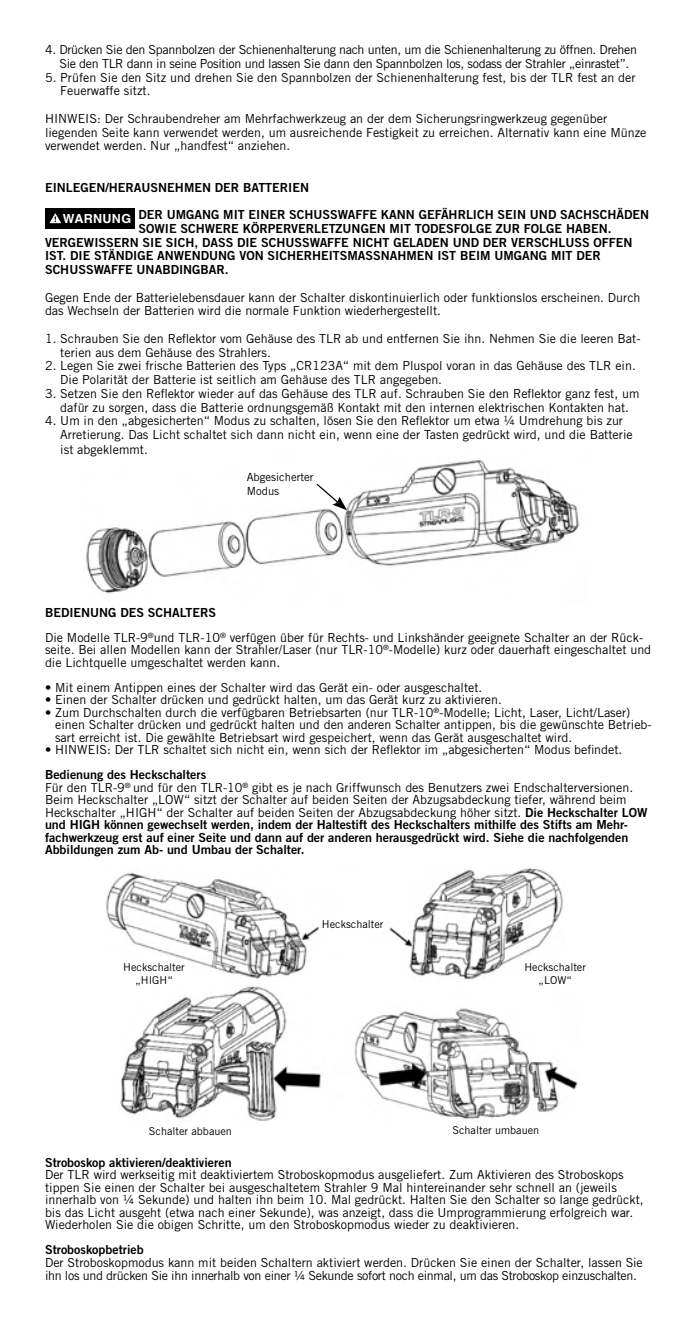
<style>
.page{position:relative;width:698px;height:1328px;background:#fff}
.page>*{position:absolute;margin:0;border:0;box-sizing:border-box;transform-origin:0 0}
.WARNING_BODY{font:12.5px/12.5px "Trade Gothic LT Std";color:#000}
.WARNING_BODY-2{font:12.5px "Trade Gothic LT Std Bd 2";color:#000}
.WARNING_BODY-3{font:12.5px/13.8px "Trade Gothic LT Std";letter-spacing:-.025em;color:#000;text-align:center}
.t1{font:700 12.5px "Helvetica";letter-spacing:.03em;color:#fff}
.diagram_labels{font:11.25px/13.5px "Trade Gothic LT Std";color:#000}
.diagram_labels-2{font:10.75px/13px "Trade Gothic LT Std";color:#000;text-align:center}
.s1{font-family:"Trade Gothic LT Std Bd 2"}
</style>
<div class="page">
<img style="left:86px;top:459px;width:494px;height:135px">
<svg style="left:315px;top:482px;width:32px;height:28px"></svg>
<img style="left:106px;top:867px;width:457px;height:113px">
<img style="left:120px;top:986px;width:458px;height:135px">
<div style="left:45px;top:208px;width:90px;height:21px;background:#000"></div>
<svg style="left:50px;top:213px;width:11px;height:10px"></svg>
<p class="WARNING_BODY-3" style="left:45px;top:43px;width:593px">4. Drücken Sie den Spannbolzen der Schienenhalterung nach unten, um die Schienenhalterung zu öffnen. Drehen<br>Sie den TLR dann in seine Position und lassen Sie dann den Spannbolzen los, sodass der Strahler „einrastet”.</p>
<p class="WARNING_BODY" style="left:60px;top:70px;width:576px;line-height:13.8px;text-indent:-15px">5. Prüfen Sie den Sitz und drehen Sie den Spannbolzen der Schienenhalterung fest, bis der TLR fest an der<br>Feuerwaffe sitzt.</p>
<p class="WARNING_BODY" style="left:45px;top:111px;width:603px;line-height:13.8px">HINWEIS: Der Schraubendreher am Mehrfachwerkzeug an der dem Sicherungsringwerkzeug gegenüber liegenden Seite kann verwendet werden, um ausreichende Festigkeit zu erreichen. Alternativ kann eine Münze verwendet werden. Nur „handfest“ anziehen.</p>
<p class="WARNING_BODY-2" style="left:45px;top:179px;width:265px">EINLEGEN/HERAUSNEHMEN DER BATTERIEN</p>
<p class="WARNING_BODY-2" style="left:138px;top:207px;width:512px">DER UMGANG MIT EINER SCHUSSWAFFE KANN GEFÄHRLICH SEIN UND SACHSCHÄDEN</p>
<p class="WARNING_BODY-2" style="left:138px;top:221px;width:474px">SOWIE SCHWERE KÖRPERVERLETZUNGEN MIT TODESFOLGE ZUR FOLGE HABEN.</p>
<p class="WARNING_BODY-2" style="left:45px;top:234px;width:588px">VERGEWISSERN SIE SICH, DASS DIE SCHUSSWAFFE NICHT GELADEN UND DER VERSCHLUSS OFFEN</p>
<p class="WARNING_BODY-2" style="left:45px;top:248px;width:557px">IST. DIE STÄNDIGE ANWENDUNG VON SICHERHEITSMASSNAHMEN IST BEIM UMGANG MIT DER</p>
<p class="WARNING_BODY-2" style="left:45px;top:262px;width:185px">SCHUSSWAFFE UNABDINGBAR.</p>
<p class="WARNING_BODY" style="left:45px;top:290px;width:597px;line-height:13.8px">Gegen Ende der Batterielebensdauer kann der Schalter diskontinuierlich oder funktionslos erscheinen. Durch das Wechseln der Batterien wird die normale Funktion wiederhergestellt.</p>
<p class="WARNING_BODY" style="left:60px;top:331px;width:581px;line-height:13.8px;text-indent:-15px">1. Schrauben Sie den Reflektor vom Gehäuse des TLR ab und entfernen Sie ihn. Nehmen Sie die leeren Bat&shy;terien aus dem Gehäuse des Strahlers.</p>
<p class="WARNING_BODY" style="left:60px;top:359px;width:577px;line-height:13.8px;text-indent:-15px">2. Legen Sie zwei frische Batterien des Typs „CR123A“ mit dem Pluspol voran in das Gehäuse des TLR ein.<br>Die Polarität der Batterie ist seitlich am Gehäuse des TLR angegeben.</p>
<p class="WARNING_BODY" style="left:45px;top:386px;width:596px;line-height:13.8px;text-align:center">3. Setzen Sie den Reflektor wieder auf das Gehäuse des TLR auf. Schrauben Sie den Reflektor ganz fest, um dafür zu sorgen, dass die Batterie ordnungsgemäß Kontakt mit den internen elektrischen Kontakten hat.</p>
<p class="WARNING_BODY" style="left:60px;top:414px;width:574px;line-height:13.8px;text-indent:-15px">4. Um in den „abgesicherten“ Modus zu schalten, lösen Sie den Reflektor um etwa ¼ Umdrehung bis zur<br>Arretierung. Das Licht schaltet sich dann nicht ein, wenn eine der Tasten gedrückt wird, und die Batterie</p>
<p class="WARNING_BODY" style="left:60px;top:443px;width:89px">ist abgeklemmt.</p>
<p class="t1" style="left:63px;top:211px;width:70px">WARNUNG</p>
<p class="diagram_labels" style="left:247px;top:470px;width:68px">Abgesicherter<br>Modus</p>
<p class="WARNING_BODY-2" style="left:45px;top:604px;width:173px">BEDIENUNG DES SCHALTERS</p>
<p class="WARNING_BODY" style="left:45px;top:631px;width:607px">Die Modelle TLR-9<sup>®</sup>und TLR-10<sup>®</sup> verfügen über für Rechts- und Linkshänder geeignete Schalter an der Rück&shy;seite. Bei allen Modellen kann der Strahler/Laser (nur TLR-10<sup>®</sup>-Modelle) kurz oder dauerhaft eingeschaltet und die Lichtquelle umgeschaltet werden kann.</p>
<p class="WARNING_BODY" style="left:45px;top:681px;width:439px">• Mit einem Antippen eines der Schalter wird das Gerät ein- oder ausgeschaltet.</p>
<p class="WARNING_BODY" style="left:45px;top:693px;width:458px">• Einen der Schalter drücken und gedrückt halten, um das Gerät kurz zu aktivieren.</p>
<p class="WARNING_BODY" style="left:55px;top:706px;width:598px;text-indent:-10px">• Zum Durchschalten durch die verfügbaren Betriebsarten (nur TLR-10<sup>®</sup>-Modelle; Licht, Laser, Licht/Laser) einen Schalter drücken und gedrückt halten und den anderen Schalter antippen, bis die gewünschte Betrieb&shy;sart erreicht ist. Die gewählte Betriebsart wird gespeichert, wenn das Gerät ausgeschaltet wird.</p>
<p class="WARNING_BODY" style="left:45px;top:743px;width:579px">• HINWEIS: Der TLR schaltet sich nicht ein, wenn sich der Reflektor im „abgesicherten“ Modus befindet.</p>
<p class="WARNING_BODY-2" style="left:45px;top:767px;width:163px">Bedienung des Heckschalters</p>
<p class="WARNING_BODY" style="left:45px;top:781px;width:604px">Für den TLR-9<sup>®</sup> und für den TLR-10<sup>®</sup> gibt es je nach Griffwunsch des Benutzers zwei Endschalterversionen.<br>Beim Heckschalter „LOW“ sitzt der Schalter auf beiden Seiten der Abzugsabdeckung tiefer, während beim Heckschalter „HIGH“ der Schalter auf beiden Seiten der Abzugsabdeckung höher sitzt. <span class="s1">Die Heckschalter LOW und HIGH können gewechselt werden, indem der Haltestift des Heckschalters mithilfe des Stifts am Mehr&shy;fachwerkzeug erst auf einer Seite und dann auf der anderen herausgedrückt wird. Siehe die nachfolgenden Abbildungen zum Ab- und Umbau der Schalter.</span></p>
<p class="diagram_labels-2" style="left:123px;top:960px;width:63px">Heckschalter „HIGH“</p>
<p class="diagram_labels-2" style="left:149px;top:1124px;width:84px">Schalter abbauen</p>
<p class="diagram_labels-2" style="left:322px;top:917px;width:63px">Heckschalter</p>
<p class="diagram_labels-2" style="left:524px;top:960px;width:63px">Heckschalter „LOW“</p>
<p class="diagram_labels-2" style="left:452px;top:1123px;width:88px">Schalter umbauen</p>
<p class="WARNING_BODY-2" style="left:45px;top:1154px;width:188px">Stroboskop aktivieren/deaktivieren</p>
<p class="WARNING_BODY" style="left:45px;top:1168px;width:600px">Der TLR wird werkseitig mit deaktiviertem Stroboskopmodus ausgeliefert. Zum Aktivieren des Stroboskops tippen Sie einen der Schalter bei ausgeschaltetem Strahler 9 Mal hintereinander sehr schnell an (jeweils innerhalb von ¼ Sekunde) und halten ihn beim 10. Mal gedrückt. Halten Sie den Schalter so lange gedrückt, bis das Licht ausgeht (etwa nach einer Sekunde), was anzeigt, dass die Umprogrammierung erfolgreich war.<br>Wiederholen Sie die obigen Schritte, um den Stroboskopmodus wieder zu deaktivieren.</p>
<p class="WARNING_BODY-2" style="left:45px;top:1242px;width:100px">Stroboskopbetrieb</p>
<p class="WARNING_BODY-3" style="left:45px;top:1256px;width:599px;line-height:12.5px;text-align:left">Der Stroboskopmodus kann mit beiden Schaltern aktiviert werden. Drücken Sie einen der Schalter, lassen Sie ihn los und drücken Sie ihn innerhalb von einer ¼ Sekunde sofort noch einmal, um das Stroboskop einzuschalten.</p>
</div>
